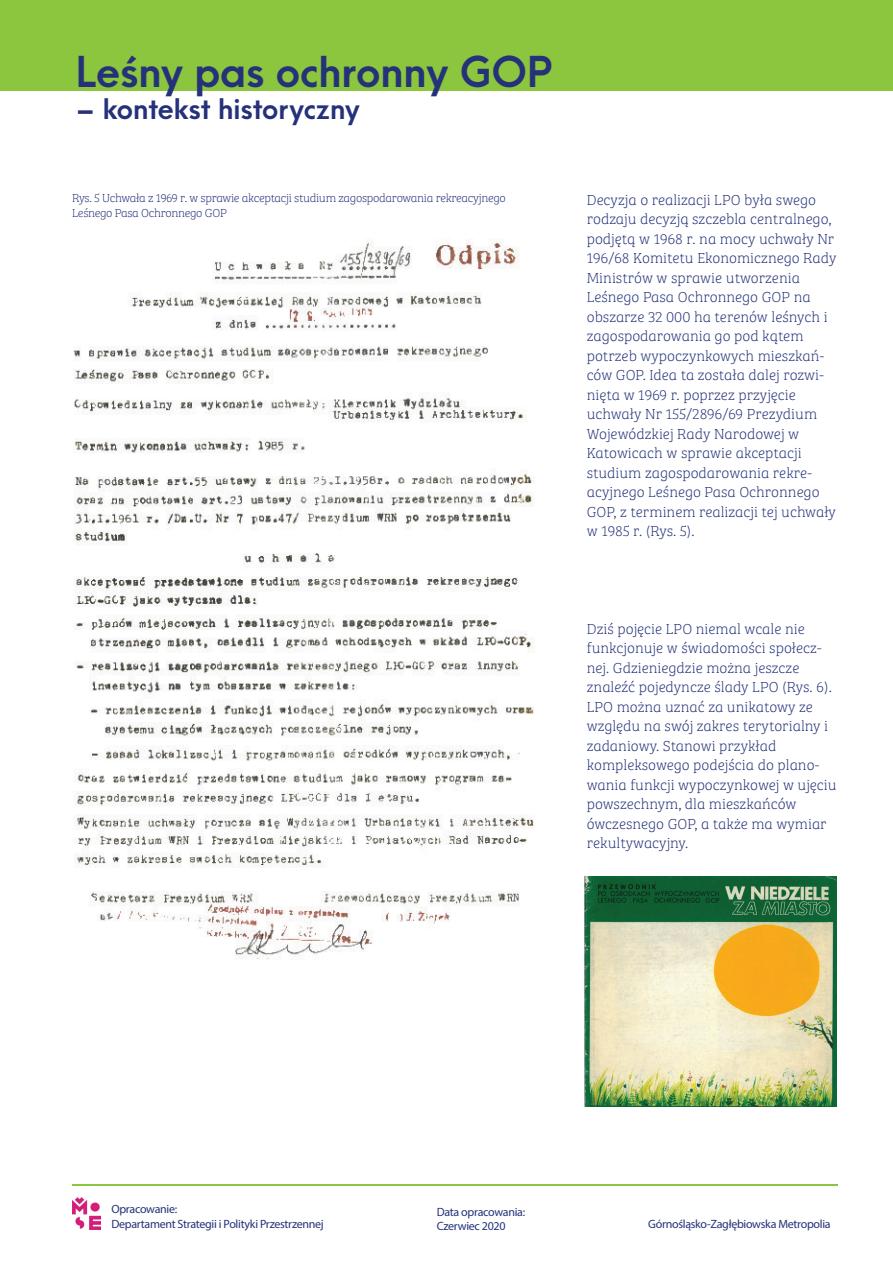
<style>
.page{position:relative;width:893px;height:1263px;background:#fff}
.page>*{position:absolute;margin:0;border:0;box-sizing:border-box;transform-origin:0 0}
.t1{font:700 40.5px "Arca Majora 3";color:#253279}
.t2{font:700 27px "Arca Majora 3";color:#253279}
.t3{font:100 15px/19.5px "Bree Serif";color:#253279}
.t4{font:12px/14.4px "Myriad Pro";letter-spacing:-.025em;color:#253279}
.t5{font:100 12px/14.4px "Bree Serif";letter-spacing:-.025em;color:#253279}
</style>
<div class="page">
<div style="left:0;top:0;width:892px;height:90px;background:#8bc63e"></div>
<hr style="left:72px;top:1184px;width:765px;height:1px;background:#8bc63e">
<img style="left:584px;top:876px;width:253px;height:231px">
<img style="left:73px;top:239px;width:462px;height:721px">
<img style="left:73px;top:1197px;width:28px;height:33px">
<h1 class="t1" style="left:76px;top:36px;width:477px">Leśny pas ochronny GOP</h1>
<h2 class="t2" style="left:76px;top:85px;width:285px">– kontekst historyczny</h2>
<p class="t5" style="left:72px;top:191px;width:435px">Rys. 5 Uchwała z 1969 r. w sprawie akceptacji studium zagospodarowania rekreacyjnego<br>Leśnego Pasa Ochronnego GOP</p>
<p class="t3" style="left:587px;top:189px;width:251px">Decyzja o realizacji LPO była swego rodzaju decyzją szczebla centralnego, podjętą w 1968 r. na mocy uchwały Nr 196/68 Komitetu Ekonomicznego Rady Ministrów w sprawie utworzenia Leśnego Pasa Ochronnego GOP na obszarze 32 000 ha terenów leśnych i zagospodarowania go pod kątem potrzeb wypoczynkowych mieszkań&shy;ców GOP. Idea ta została dalej rozwi&shy;nięta w 1969 r. poprzez przyjęcie uchwały Nr 155/2896/69 Prezydium Wojewódzkiej Rady Narodowej w Katowicach w sprawie akceptacji studium zagospodarowania rekre&shy;acyjnego Leśnego Pasa Ochronnego GOP, z terminem realizacji tej uchwały w 1985 r. (Rys. 5).</p>
<p class="t3" style="left:587px;top:618px;width:251px">Dziś pojęcie LPO niemal wcale nie funkcjonuje w świadomości społecz&shy;nej. Gdzieniegdzie można jeszcze znaleźć pojedyncze ślady LPO (Rys. 6).<br>LPO można uznać za unikatowy ze względu na swój zakres terytorialny i zadaniowy. Stanowi przykład kompleksowego podejścia do plano&shy;wania funkcji wypoczynkowej w ujęciu powszechnym, dla mieszkańców ówczesnego GOP, a także ma wymiar rekultywacyjny.</p>
<p class="t4" style="left:111px;top:1202px;width:214px">Opracowanie:<br>Departament Strategii i Polityki Przestrzennej</p>
<p class="t4" style="left:437px;top:1204px;width:90px">Data opracowania:<br>Czerwiec 2020</p>
<p class="t4" style="left:648px;top:1216px;width:184px">Górnośląsko-Zagłębiowska Metropolia</p>
</div>
